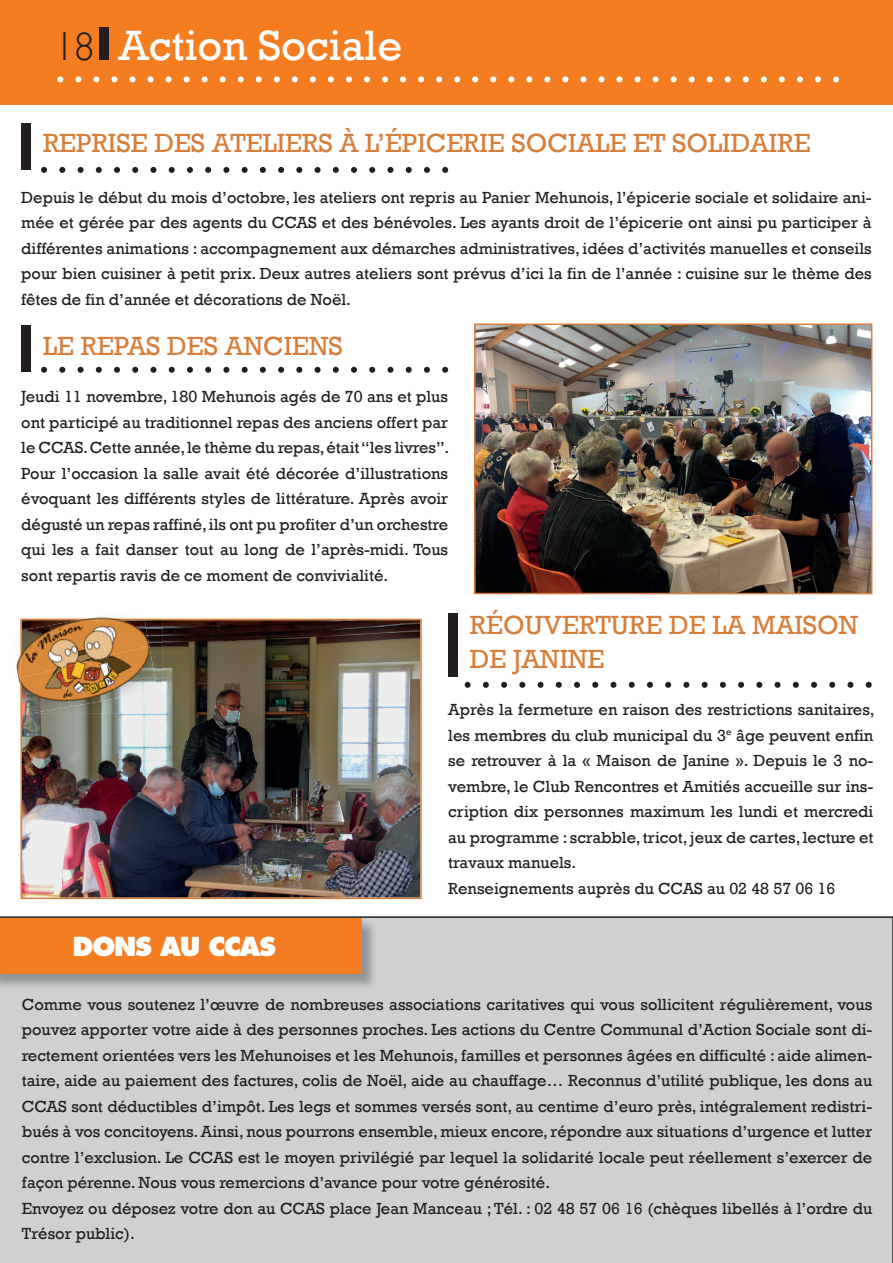
<style>
.page{position:relative;width:893px;height:1263px;background:#fff}
.page>*{position:absolute;margin:0;border:0;box-sizing:border-box;transform-origin:0 0}
.t1{font:43.5px "Rockwell";color:#fff}
.t2{font:27px/34.5px "Rockwell";color:#d77e3b}
.t3{font:800 25.5px "Futura";letter-spacing:-.05em;color:#fff}
.t4{font:16.5px/25.5px "Rockwell";color:#231f20;text-align:justify}
.s1{font-family:"Gill Sans";font-weight:300;font-size:40.5px;color:#231f20}
</style>
<div class="page">
<div style="left:0;top:916px;width:893px;height:347px;background:#cfd1d0"></div>
<div style="left:0;top:0;width:893px;height:105px;background:#f47d21"></div>
<div style="left:100px;top:28px;width:9px;height:32px;background:#231f20"></div>
<svg style="left:57px;top:76px;width:782px;height:6px"></svg>
<div style="left:21px;top:123px;width:9px;height:46px;background:#231f20"></div>
<svg style="left:41px;top:167px;width:407px;height:6px"></svg>
<img style="left:474px;top:323px;width:398px;height:271px">
<img style="left:21px;top:619px;width:401px;height:280px">
<img style="left:111px;top:617px;width:51px;height:2px">
<img style="left:119px;top:620px;width:43px;height:93px">
<img style="left:71px;top:698px;width:48px;height:15px">
<svg style="left:145px;top:619px;width:17px;height:1px"></svg>
<img style="left:20px;top:616px;width:91px;height:14px">
<img style="left:21px;top:619px;width:58px;height:11px">
<img style="left:20px;top:690px;width:1px;height:23px">
<svg style="left:21px;top:698px;width:13px;height:17px"></svg>
<img style="left:16px;top:630px;width:5px;height:60px">
<img style="left:22px;top:625px;width:28px;height:43px">
<img style="left:50px;top:620px;width:47px;height:48px">
<img style="left:97px;top:620px;width:52px;height:37px">
<img style="left:22px;top:668px;width:49px;height:45px">
<img style="left:61px;top:657px;width:56px;height:49px">
<img style="left:106px;top:646px;width:51px;height:52px">
<img style="left:21px;top:630px;width:1px;height:68px">
<svg style="left:79px;top:617px;width:19px;height:3px"></svg>
<img style="left:97px;top:619px;width:48px;height:1px">
<div style="left:448px;top:613px;width:9px;height:64px;background:#231f20"></div>
<div style="left:21px;top:325px;width:9px;height:47px;background:#231f20"></div>
<svg style="left:41px;top:367px;width:407px;height:6px"></svg>
<svg style="left:465px;top:682px;width:407px;height:6px"></svg>
<img style="left:0;top:918px;width:378px;height:72px">
<div style="left:0;top:918px;width:361px;height:56px;background:#f47d21"></div>
<h1 class="t1" style="left:54px;top:18px;width:349px"><span class="s1">18</span> Action Sociale</h1>
<h2 class="t2" style="left:43px;top:125px;width:769px">REPRISE DES ATELIERS À L’ÉPICERIE SOCIALE ET SOLIDAIRE</h2>
<p class="t4" style="left:21px;top:184px;width:852px">Depuis le début du mois d’octobre, les ateliers ont repris au Panier Mehunois, l’épicerie sociale et solidaire ani&shy;mée et gérée par des agents du CCAS et des bénévoles. Les ayants droit de l’épicerie ont ainsi pu participer à différentes animations : accompagnement aux démarches administratives, idées d’activités manuelles et conseils pour bien cuisiner à petit prix. Deux autres ateliers sont prévus d’ici la fin de l’année : cuisine sur le thème des fêtes de fin d’année et décorations de Noël.</p>
<h2 class="t2" style="left:43px;top:328px;width:301px">LE REPAS DES ANCIENS</h2>
<p class="t4" style="left:21px;top:383px;width:430px">Jeudi 11 novembre, 180 Mehunois agés de 70 ans et plus ont participé au traditionnel repas des anciens offert par le CCAS. Cette année, le thème du repas, était “les livres”.<br>Pour l’occasion la salle avait été décorée d’illustrations évoquant les différents styles de littérature. Après avoir dégusté un repas raffiné, ils ont pu profiter d’un orchestre qui les a fait danser tout au long de l’après-midi. Tous sont repartis ravis de ce moment de convivialité.</p>
<h2 class="t2" style="left:470px;top:607px;width:390px">RÉOUVERTURE DE LA MAISON<br>DE JANINE</h2>
<p class="t4" style="left:448px;top:696px;width:428px;text-align:left">Après la fermeture en raison des restrictions sanitaires, les membres du club municipal du 3<sup>e</sup> âge peuvent enfin se retrouver à la « Maison de Janine ». Depuis le 3 no&shy;vembre, le Club Rencontres et Amitiés accueille sur ins&shy;cription dix personnes maximum les lundi et mercredi au programme : scrabble, tricot, jeux de cartes, lecture et travaux manuels.<br>Renseignements auprès du CCAS au 02 48 57 06 16</p>
<h3 class="t3" style="left:73px;top:931px;width:205px">DONS AU CCAS</h3>
<p class="t4" style="left:22px;top:991px;width:852px;text-align:left">Comme vous soutenez l’œuvre de nombreuses associations caritatives qui vous sollicitent régulièrement, vous pouvez apporter votre aide à des personnes proches. Les actions du Centre Communal d’Action Sociale sont di&shy;rectement orientées vers les Mehunoises et les Mehunois, familles et personnes âgées en difficulté : aide alimen&shy;taire, aide au paiement des factures, colis de Noël, aide au chauffage… Reconnus d’utilité publique, les dons au CCAS sont déductibles d’impôt. Les legs et sommes versés sont, au centime d’euro près, intégralement redistri&shy;bués à vos concitoyens. Ainsi, nous pourrons ensemble, mieux encore, répondre aux situations d’urgence et lutter contre l’exclusion. Le CCAS est le moyen privilégié par lequel la solidarité locale peut réellement s’exercer de façon pérenne. Nous vous remercions d’avance pour votre générosité.<br>Envoyez ou déposez votre don au CCAS place Jean Manceau ; Tél. : 02 48 57 06 16 (chèques libellés à l’ordre du Trésor public).</p>
</div>
